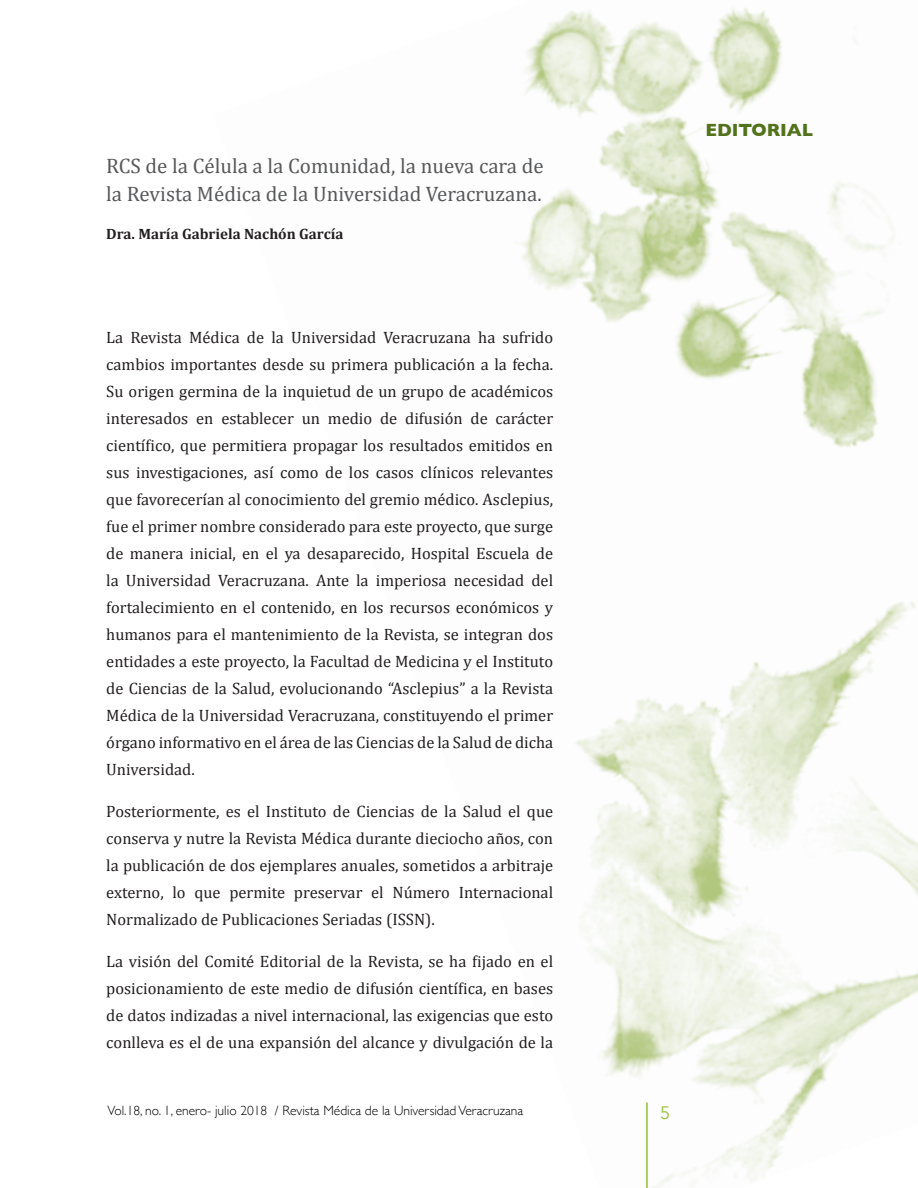
<style>
.page{position:relative;width:918px;height:1188px;background:#fff}
.page>*{position:absolute;margin:0;border:0;box-sizing:border-box;transform-origin:0 0}
.t1{font:21px/28.2px "Cambria";color:#57585a}
.t2{font:700 18px "Gill Sans";color:#53721c}
.t3{font:18px "Avenir";color:#98c13c}
.t4{font:16.5px/27px "Cambria";color:#231f20;text-align:justify}
.t5{font:700 15px "Cambria";color:#231f20}
.t6{font:300 13.5px "Gill Sans";color:#000}
</style>
<div class="page">
<img style="left:520px;top:8px;width:398px;height:1180px">
<hr style="left:646px;top:1102px;width:1px;height:86px;background:#98c13c">
<p class="t1" style="left:106px;top:152px;width:439px">RCS de la Célula a la Comunidad, la nueva cara de la Revista Médica de la Universidad Veracruzana.</p>
<p class="t5" style="left:106px;top:223px;width:239px">Dra. María Gabriela Nachón García</p>
<p class="t4" style="left:106px;top:324px;width:448px">La Revista Médica de la Universidad Veracruzana ha sufrido cambios importantes desde su primera publicación a la fecha.<br>Su origen germina de la inquietud de un grupo de académicos interesados en establecer un medio de difusión de carácter científico, que permitiera propagar los resultados emitidos en sus investigaciones, así como de los casos clínicos relevantes que favorecerían al conocimiento del gremio médico. Asclepius, fue el primer nombre considerado para este proyecto, que surge de manera inicial, en el ya desaparecido, Hospital Escuela de la Universidad Veracruzana. Ante la imperiosa necesidad del fortalecimiento en el contenido, en los recursos económicos y humanos para el mantenimiento de la Revista, se integran dos entidades a este proyecto, la Facultad de Medicina y el Instituto de Ciencias de la Salud, evolucionando “Asclepius” a la Revista Médica de la Universidad Veracruzana, constituyendo el primer órgano informativo en el área de las Ciencias de la Salud de dicha Universidad.</p>
<p class="t4" style="left:106px;top:798px;width:448px">Posteriormente, es el Instituto de Ciencias de la Salud el que conserva y nutre la Revista Médica durante dieciocho años, con la publicación de dos ejemplares anuales, sometidos a arbitraje externo, lo que permite preservar el Número Internacional Normalizado de Publicaciones Seriadas (ISSN).</p>
<p class="t4" style="left:106px;top:948px;width:448px">La visión del Comité Editorial de la Revista, se ha fijado en el posicionamiento de este medio de difusión científica, en bases de datos indizadas a nivel internacional, las exigencias que esto conlleva es el de una expansión del alcance y divulgación de la</p>
<p class="t6" style="left:107px;top:1100px;width:417px">Vol.18, no. 1, enero- julio 2018 / Revista Médica de la Universidad Veracruzana</p>
<p class="t3" style="left:660px;top:1102px;width:12px">5</p>
<p class="t2" style="left:705px;top:116px;width:109px">EDITORIAL</p>
</div>
